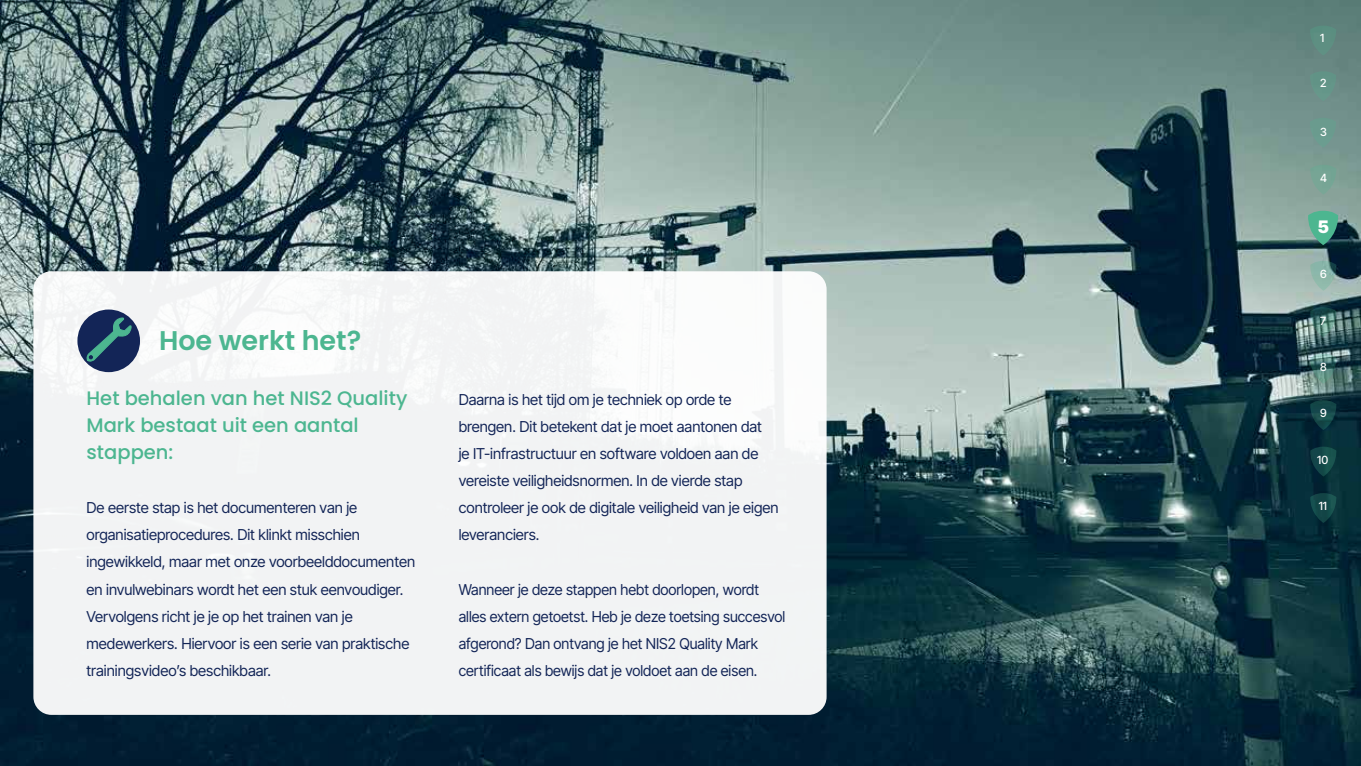
<style>
.page{position:relative;width:1361px;height:766px;background:#fff}
.page>*{position:absolute;margin:0;border:0;box-sizing:border-box;transform-origin:0 0}
.t1{font:600 27px "Poppins";color:#4cb690}
.t2{font:500 19.5px/27px "Poppins";color:#4cb690}
.t3{font:17.25px "Inter Tight";color:#fff}
.t4{font:15px/27px "Inter Tight";color:#132557}
.t5{font:11.25px "Inter Tight";color:#fff}
</style>
<div class="page">
<img style="left:0;top:0;width:1361px;height:765px">
<div style="left:33px;top:271px;width:793px;height:443px;background:#f2f3f4;border-radius:18px"></div>
<div style="left:77px;top:309px;width:63px;height:63px;background:#132557;border-radius:50%"></div>
<svg style="left:86px;top:317px;width:46px;height:45px"></svg>
<svg style="left:1307px;top:211px;width:32px;height:34px"></svg>
<svg style="left:1309px;top:26px;width:28px;height:29px"></svg>
<svg style="left:1309px;top:71px;width:28px;height:30px"></svg>
<svg style="left:1309px;top:118px;width:28px;height:30px"></svg>
<svg style="left:1309px;top:165px;width:28px;height:30px"></svg>
<svg style="left:1309px;top:261px;width:28px;height:30px"></svg>
<svg style="left:1309px;top:307px;width:28px;height:30px"></svg>
<svg style="left:1309px;top:353px;width:28px;height:30px"></svg>
<svg style="left:1309px;top:400px;width:28px;height:30px"></svg>
<svg style="left:1309px;top:446px;width:28px;height:30px"></svg>
<svg style="left:1309px;top:493px;width:28px;height:30px"></svg>
<h1 class="t1" style="left:159px;top:325px;width:204px">Hoe werkt het?</h1>
<h2 class="t2" style="left:87px;top:385px;width:322px">Het behalen van het NIS2 Quality<br>Mark bestaat uit een aantal stappen:</h2>
<p class="t4" style="left:87px;top:494px;width:330px">De eerste stap is het documenteren van je organisatieprocedures. Dit klinkt misschien ingewikkeld, maar met onze voorbeelddocumenten en invulwebinars wordt het een stuk eenvoudiger.<br>Vervolgens richt je je op het trainen van je medewerkers. Hiervoor is een serie van praktische trainingsvideo’s beschikbaar.</p>
<p class="t4" style="left:459px;top:386px;width:321px">Daarna is het tijd om je techniek op orde te brengen. Dit betekent dat je moet aantonen dat<br>je IT-infrastructuur en software voldoen aan de vereiste veiligheidsnormen. In de vierde stap controleer je ook de digitale veiligheid van je eigen leveranciers.</p>
<p class="t4" style="left:459px;top:575px;width:328px">Wanneer je deze stappen hebt doorlopen, wordt alles extern getoetst. Heb je deze toetsing succesvol afgerond? Dan ontvang je het NIS2 Quality Mark certificaat als bewijs dat je voldoet aan de eisen.</p>
<p class="t5" style="left:1320px;top:29px;width:6px">1</p>
<p class="t5" style="left:1320px;top:75px;width:8px">2</p>
<p class="t5" style="left:1320px;top:123px;width:8px">3</p>
<p class="t5" style="left:1320px;top:170px;width:8px">4</p>
<p class="t3" style="left:1317px;top:214px;width:13px">5</p>
<p class="t5" style="left:1320px;top:266px;width:8px">6</p>
<p class="t5" style="left:1320px;top:312px;width:7px">7</p>
<p class="t5" style="left:1320px;top:358px;width:8px">8</p>
<p class="t5" style="left:1320px;top:405px;width:8px">9</p>
<p class="t5" style="left:1317px;top:451px;width:12px">10</p>
<p class="t5" style="left:1318px;top:498px;width:10px">11</p>
</div>
